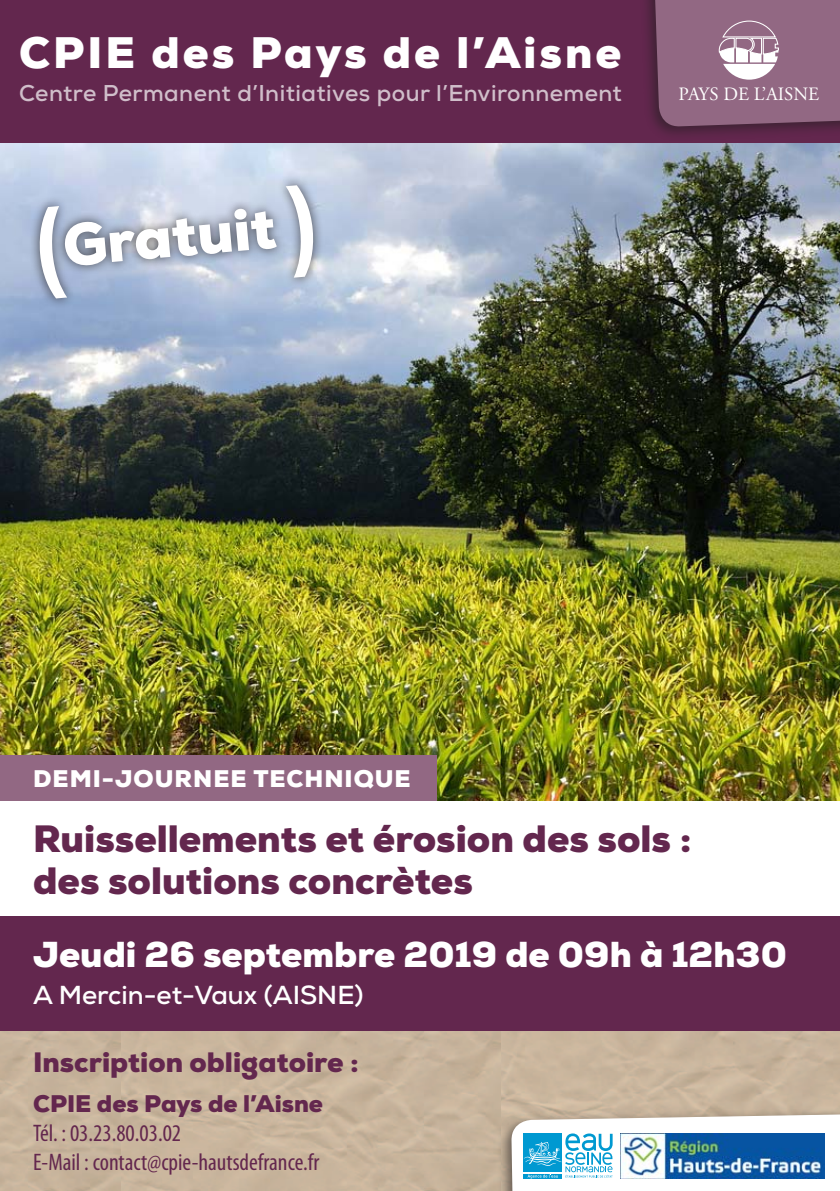
<style>
.page{position:relative;width:840px;height:1191px;background:#fff}
.page>*{position:absolute;margin:0;border:0;box-sizing:border-box;transform-origin:0 0}
.t1{font:900 58.6px "Nexa";color:#fff}
.t2{font:900 44px "Nexa";letter-spacing:.07em;color:#fff}
.t3{font:900 38px/41.6px "Nexa";color:#63274e}
.t4{font:900 36px "Nexa";color:#fff}
.t5{font:900 28px "Nexa";color:#63274e}
.t6{font:700 26px "Nexa";color:#fff}
.t7{font:condensed 24px/28.8px "Myriad Pro";color:#63274e}
.t8{font:900 24px "Nexa";letter-spacing:.04em;color:#fff}
.t9{font:900 24px "Nexa";color:#63274e}
.t10{font:700 22.8px "Nexa";letter-spacing:.02em;color:#d0beca}
.t11{font:18.8px "Adobe Garamond Pro";color:#fff}
</style>
<div class="page">
<img style="left:500px;top:1030px;width:339px;height:69px">
<img style="left:120px;top:1030px;width:380px;height:161px">
<img style="left:0;top:1030px;width:120px;height:161px">
<img style="left:0;top:143px;width:839px;height:658px">
<div style="left:495px;top:1099px;width:344px;height:92px;background:#231f20;opacity:.6"></div>
<div style="left:0;top:916px;width:839px;height:114px;background:#63274e"></div>
<div style="left:0;top:0;width:839px;height:143px;background:#63274e"></div>
<div style="left:0;top:755px;width:436px;height:49px;background:#926883"></div>
<div style="left:29px;top:174px;width:295px;height:134px;background:#231f20;opacity:.75"></div>
<svg style="left:38px;top:206px;width:29px;height:92px"></svg>
<svg style="left:285px;top:185px;width:29px;height:93px"></svg>
<div style="left:0;top:801px;width:839px;height:115px;background:#fff"></div>
<svg style="left:511px;top:1106px;width:328px;height:85px"></svg>
<img style="left:619px;top:1133px;width:204px;height:45px">
<div style="left:638px;top:0;width:201px;height:141px;background:#231f20;opacity:.6"></div>
<svg style="left:653px;top:0;width:186px;height:127px;background:#956d87"></svg>
<h2 class="t2" style="left:19px;top:25px;width:603px">CPIE des Pays de l’Aisne</h2>
<p class="t10" style="left:19px;top:79px;width:604px">Centre Permanent d’Initiatives pour l’Environnement</p>
<p class="t11" style="left:678px;top:82px;width:142px">PAYS DE L’AISNE</p>
<h1 class="t1" style="left:60px;top:208px;width:215px;rotate:-5deg">Gratuit</h1>
<p class="t8" style="left:33px;top:763px;width:379px">DEMI-JOURNEE TECHNIQUE</p>
<h3 class="t3" style="left:33px;top:818px;width:659px">Ruissellements et érosion des sols : des solutions concrètes</h3>
<h3 class="t4" style="left:33px;top:931px;width:754px">Jeudi 26 septembre 2019 de 09h à 12h30</h3>
<p class="t6" style="left:33px;top:977px;width:331px">A Mercin-et-Vaux (AISNE)</p>
<p class="t5" style="left:33px;top:1044px;width:327px">Inscription obligatoire :</p>
<p class="t9" style="left:33px;top:1088px;width:291px">CPIE des Pays de l’Aisne</p>
<p class="t7" style="left:33px;top:1118px;width:287px">Tél. : 03.23.80.03.02<br>E-Mail : contact@cpie-hautsdefrance.fr</p>
</div>
